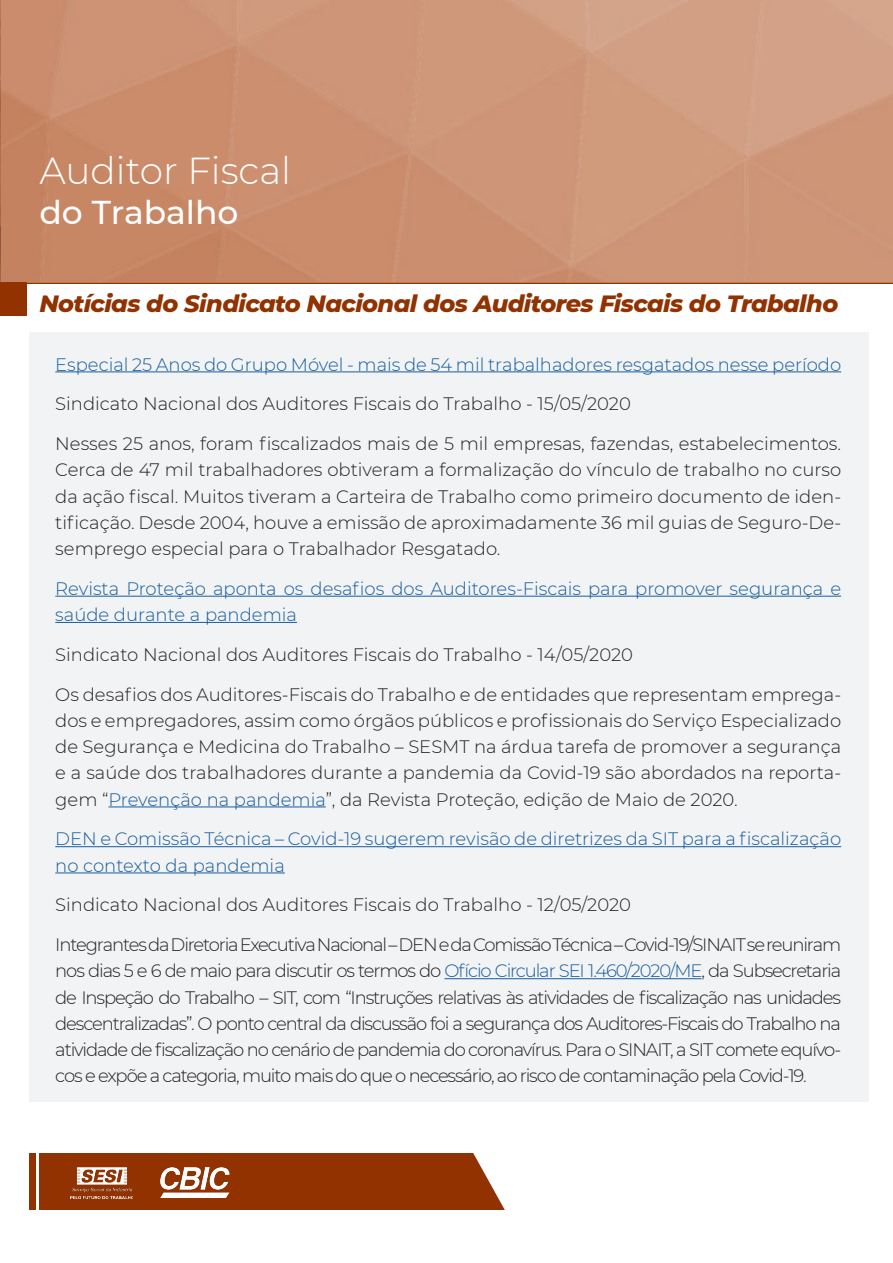
<style>
.page{position:relative;width:893px;height:1263px;background:#fff}
.page>*{position:absolute;margin:0;border:0;box-sizing:border-box;transform-origin:0 0}
.t1{font:300 37.5px "Montserrat";color:#fff}
.t2{font:500 33px "Montserrat";color:#fff}
.t3{font:italic 800 24px "Montserrat";letter-spacing:-.025em;color:#913200}
.t4{font:300 18px/26.2px "Montserrat";color:#231f20;text-align:justify}
.t5{font:300 18px/26.2px "Montserrat";color:#175d9e}
.s1{color:#175d9e}
</style>
<div class="page">
<img style="left:0;top:0;width:893px;height:282px">
<div style="left:29px;top:332px;width:840px;height:770px;background:#f2f3f4"></div>
<hr style="left:55px;top:371px;width:786px;height:1px;background:#175d9e">
<hr style="left:55px;top:596px;width:786px;height:1px;background:#175d9e">
<hr style="left:55px;top:622px;width:242px;height:1px;background:#175d9e">
<hr style="left:108px;top:806px;width:218px;height:1px;background:#175d9e">
<hr style="left:55px;top:846px;width:786px;height:1px;background:#175d9e">
<hr style="left:55px;top:872px;width:230px;height:1px;background:#175d9e">
<hr style="left:444px;top:978px;width:257px;height:1px;background:#175d9e">
<div style="left:29px;top:1153px;width:477px;height:57px;background:#913200"></div>
<svg style="left:473px;top:1153px;width:34px;height:57px"></svg>
<hr style="left:36px;top:1150px;width:3px;height:63px;background:#fff">
<img style="left:161px;top:1167px;width:69px;height:31px">
<div style="left:0;top:282px;width:27px;height:34px;background:#913200"></div>
<hr style="left:3px;top:282px;width:890px;height:2px;background:#913200">
<img style="left:70px;top:1167px;width:62px;height:31px">
<p class="t1" style="left:39px;top:145px;width:253px">Auditor Fiscal</p>
<p class="t2" style="left:39px;top:189px;width:201px">do Trabalho</p>
<p class="t3" style="left:39px;top:285px;width:800px">Notícias do Sindicato Nacional dos Auditores Fiscais do Trabalho</p>
<p class="t5" style="left:55px;top:350px;width:787px">Especial 25 Anos do Grupo Móvel - mais de 54 mil trabalhadores resgatados nesse período</p>
<p class="t4" style="left:55px;top:390px;width:577px">Sindicato Nacional dos Auditores Fiscais do Trabalho - 15/05/2020</p>
<p class="t4" style="left:55px;top:430px;width:787px">Nesses 25 anos, foram fiscalizados mais de 5 mil empresas, fazendas, estabelecimentos.<br>Cerca de 47 mil trabalhadores obtiveram a formalização do vínculo de trabalho no curso da ação fiscal. Muitos tiveram a Carteira de Trabalho como primeiro documento de iden&shy;tificação. Desde 2004, houve a emissão de aproximadamente 36 mil guias de Seguro-De&shy;semprego especial para o Trabalhador Resgatado.</p>
<p class="t5" style="left:55px;top:575px;width:787px">Revista Proteção aponta os desafios dos Auditores-Fiscais para promover segurança e saúde durante a pandemia</p>
<p class="t4" style="left:55px;top:641px;width:579px">Sindicato Nacional dos Auditores Fiscais do Trabalho - 14/05/2020</p>
<p class="t4" style="left:55px;top:680px;width:787px">Os desafios dos Auditores-Fiscais do Trabalho e de entidades que representam emprega&shy;dos e empregadores, assim como órgãos públicos e profissionais do Serviço Especializado de Segurança e Medicina do Trabalho – SESMT na árdua tarefa de promover a segurança e a saúde dos trabalhadores durante a pandemia da Covid-19 são abordados na reporta&shy;gem “<span class="s1">Prevenção na pandemia</span>”, da Revista Proteção, edição de Maio de 2020.</p>
<p class="t5" style="left:55px;top:825px;width:787px">DEN e Comissão Técnica – Covid-19 sugerem revisão de diretrizes da SIT para a fiscalização no contexto da pandemia</p>
<p class="t4" style="left:55px;top:891px;width:577px">Sindicato Nacional dos Auditores Fiscais do Trabalho - 12/05/2020</p>
<p class="t4" style="left:55px;top:931px;width:787px">Integrantes da Diretoria Executiva Nacional – DEN e da Comissão Técnica – Covid-19/SINAIT se reuniram nos dias 5 e 6 de maio para discutir os termos do <span class="s1">Ofício Circular SEI 1.460/2020/ME</span>, da Subsecretaria de Inspeção do Trabalho – SIT, com “Instruções relativas às atividades de fiscalização nas unidades descentralizadas”. O ponto central da discussão foi a segurança dos Auditores-Fiscais do Trabalho na atividade de fiscalização no cenário de pandemia do coronavírus. Para o SINAIT, a SIT comete equívo&shy;cos e expõe a categoria, muito mais do que o necessário, ao risco de contaminação pela Covid-19.</p>
</div>
